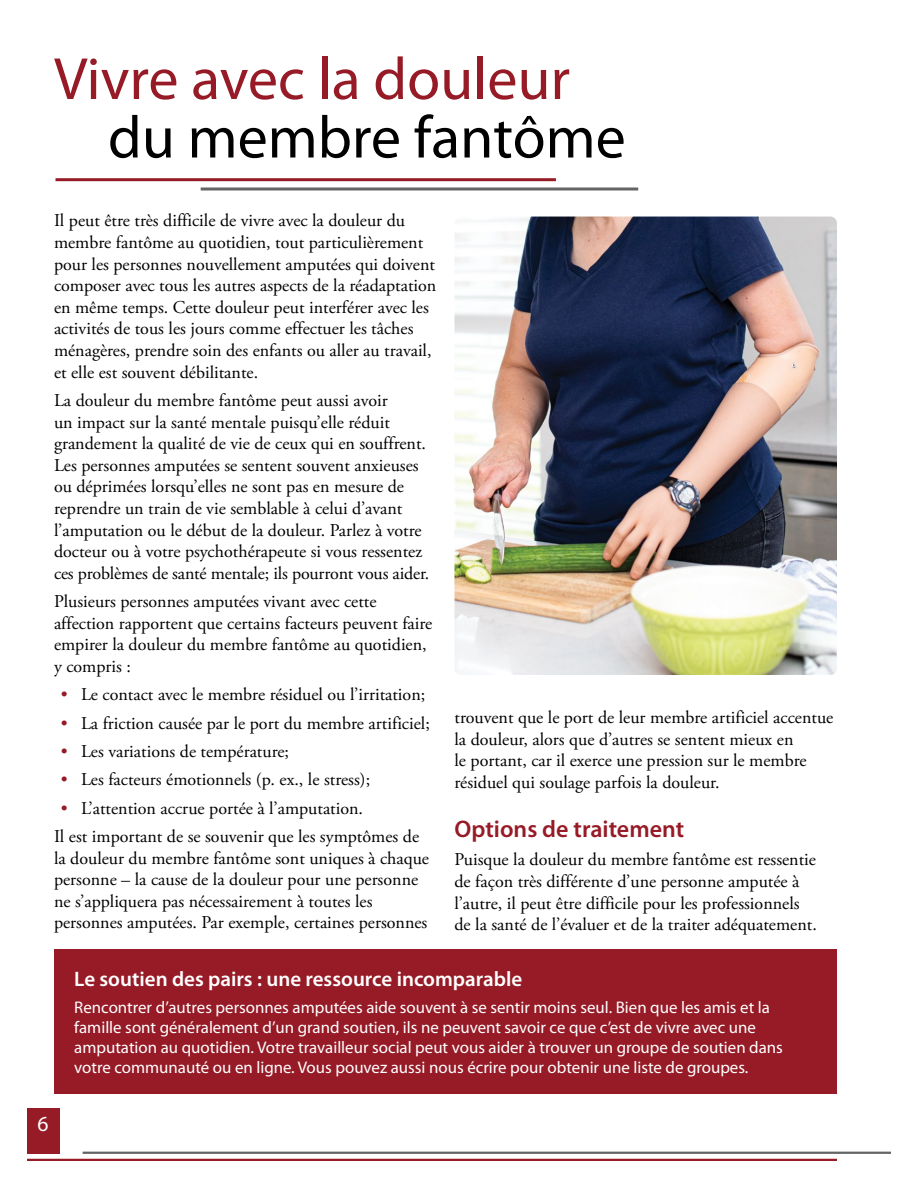
<style>
.page{position:relative;width:918px;height:1188px;background:#fff}
.page>*{position:absolute;margin:0;border:0;box-sizing:border-box;transform-origin:0 0}
.t1{font:60px "Myriad Pro";color:#961b27}
.t2{font:60px "Myriad Pro";color:#000}
.t3{font:600 24px "Myriad Pro";color:#961b27}
.t4{font:21.6px "Myriad Pro";color:#fff}
.t5{font:600 21px "Myriad Pro";color:#fff}
.t6{font:18px/21.6px "Adobe Garamond Pro";color:#000}
.t7{font:16.8px/20.2px "Myriad Pro";color:#fff}
.s1{color:#961b27}
</style>
<div class="page">
<hr style="left:56px;top:178px;width:500px;height:3px;background:#961b27">
<hr style="left:201px;top:187px;width:437px;height:3px;background:#636466">
<div style="left:27px;top:1108px;width:32px;height:46px;background:#961b27"></div>
<hr style="left:27px;top:1159px;width:810px;height:2px;background:#961b27">
<hr style="left:83px;top:1152px;width:808px;height:2px;background:#636466">
<img style="left:454px;top:217px;width:383px;height:458px">
<div style="left:54px;top:950px;width:783px;height:144px;background:#961b27"></div>
<h1 class="t1" style="left:54px;top:42px;width:518px">Vivre avec la douleur</h1>
<h1 class="t2" style="left:108px;top:100px;width:519px">du membre fantôme</h1>
<p class="t6" style="left:54px;top:210px;width:384px">Il peut être très difficile de vivre avec la douleur du membre fantôme au quotidien, tout particulièrement pour les personnes nouvellement amputées qui doivent composer avec tous les autres aspects de la réadaptation en même temps. Cette douleur peut interférer avec les activités de tous les jours comme effectuer les tâches ménagères, prendre soin des enfants ou aller au travail, et elle est souvent débilitante.</p>
<p class="t6" style="left:54px;top:390px;width:377px">La douleur du membre fantôme peut aussi avoir<br>un impact sur la santé mentale puisqu’elle réduit grandement la qualité de vie de ceux qui en souffrent.<br>Les personnes amputées se sentent souvent anxieuses ou déprimées lorsqu’elles ne sont pas en mesure de reprendre un train de vie semblable à celui d’avant l’amputation ou le début de la douleur. Parlez à votre docteur ou à votre psychothérapeute si vous ressentez ces problèmes de santé mentale; ils pourront vous aider.</p>
<p class="t6" style="left:54px;top:591px;width:380px">Plusieurs personnes amputées vivant avec cette affection rapportent que certains facteurs peuvent faire empirer la douleur du membre fantôme au quotidien, y compris :</p>
<p class="t6" style="left:61px;top:684px;width:366px"><span class="s1">•</span> Le contact avec le membre résiduel ou l’irritation;</p>
<p class="t6" style="left:61px;top:713px;width:371px"><span class="s1">•</span> La friction causée par le port du membre artificiel;</p>
<p class="t6" style="left:61px;top:741px;width:230px"><span class="s1">•</span> Les variations de température;</p>
<p class="t6" style="left:61px;top:769px;width:311px"><span class="s1">•</span> Les facteurs émotionnels (p. ex., le stress);</p>
<p class="t6" style="left:54px;top:794px;width:367px;line-height:28.3px;text-indent:7px"><span class="s1">•</span> L’attention accrue portée à l’amputation.<br>Il est important de se souvenir que les symptômes de</p>
<p class="t6" style="left:54px;top:848px;width:377px">la douleur du membre fantôme sont uniques à chaque personne – la cause de la douleur pour une personne ne s’appliquera pas nécessairement à toutes les personnes amputées. Par exemple, certaines personnes</p>
<p class="t6" style="left:454px;top:707px;width:380px">trouvent que le port de leur membre artificiel accentue la douleur, alors que d’autres se sentent mieux en<br>le portant, car il exerce une pression sur le membre résiduel qui soulage parfois la douleur.</p>
<h2 class="t3" style="left:454px;top:814px;width:231px">Options de traitement</h2>
<p class="t6" style="left:454px;top:849px;width:364px">Puisque la douleur du membre fantôme est ressentie de façon très différente d’une personne amputée à l’autre, il peut être difficile pour les professionnels de la santé de l’évaluer et de la traiter adéquatement.</p>
<p class="t5" style="left:74px;top:965px;width:450px">Le soutien des pairs : une ressource incomparable</p>
<p class="t7" style="left:74px;top:997px;width:710px">Rencontrer d’autres personnes amputées aide souvent à se sentir moins seul. Bien que les amis et la famille sont généralement d’un grand soutien, ils ne peuvent savoir ce que c’est de vivre avec une amputation au quotidien. Votre travailleur social peut vous aider à trouver un groupe de soutien dans votre communauté ou en ligne. Vous pouvez aussi nous écrire pour obtenir une liste de groupes.</p>
<p class="t4" style="left:38px;top:1110px;width:13px">6</p>
</div>
